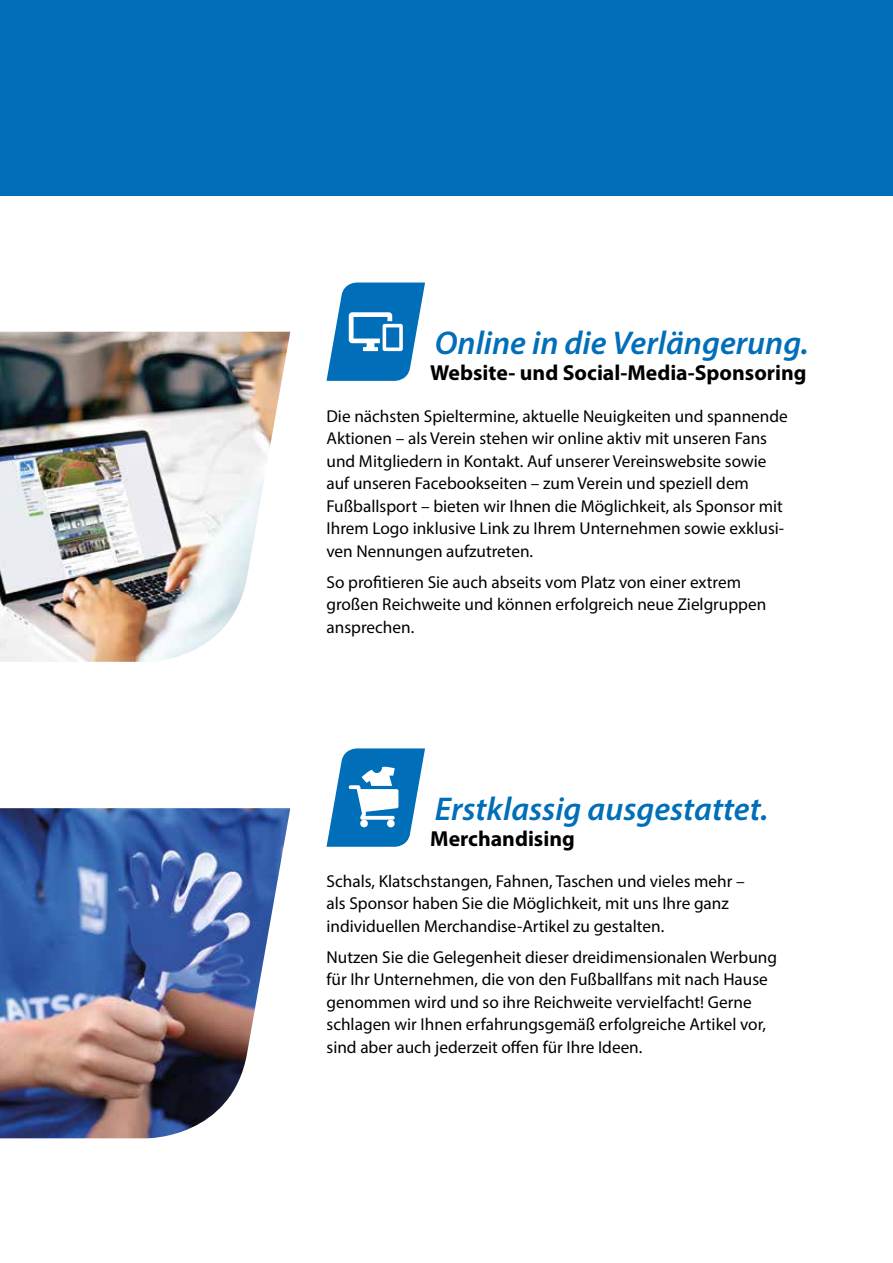
<style>
.page{position:relative;width:893px;height:1263px;background:#fff}
.page>*{position:absolute;margin:0;border:0;box-sizing:border-box;transform-origin:0 0}
.t1{font:italic 600 33px "Myriad Pro";color:#006eb8}
.t2{font:700 21.75px "Myriad Pro";color:#000}
.t3{font:17.25px/22.5px "Myriad Pro";color:#000}
</style>
<div class="page">
<img style="left:0;top:332px;width:290px;height:330px">
<img style="left:0;top:808px;width:290px;height:330px">
<svg style="left:326px;top:282px;width:99px;height:99px"></svg>
<svg style="left:326px;top:748px;width:99px;height:99px"></svg>
<div style="left:0;top:0;width:893px;height:196px;background:#006eb8"></div>
<h1 class="t1" style="left:435px;top:322px;width:375px">Online in die Verlängerung.</h1>
<p class="t2" style="left:430px;top:358px;width:378px">Website- und Social-Media-Sponsoring</p>
<p class="t3" style="left:326px;top:404px;width:463px">Die nächsten Spieltermine, aktuelle Neuigkeiten und spannende Aktionen – als Verein stehen wir online aktiv mit unseren Fans und Mitgliedern in Kontakt. Auf unserer Vereinswebsite sowie auf unseren Facebookseiten – zum Verein und speziell dem Fußballsport – bieten wir Ihnen die Möglichkeit, als Sponsor mit Ihrem Logo inklusive Link zu Ihrem Unternehmen sowie exklusi&shy;ven Nennungen aufzutreten.</p>
<p class="t3" style="left:326px;top:570px;width:441px">So profitieren Sie auch abseits vom Platz von einer extrem großen Reichweite und können erfolgreich neue Zielgruppen ansprechen.</p>
<h1 class="t1" style="left:435px;top:787px;width:335px">Erstklassig ausgestattet.</h1>
<p class="t2" style="left:430px;top:824px;width:146px">Merchandising</p>
<p class="t3" style="left:326px;top:869px;width:420px">Schals, Klatschstangen, Fahnen, Taschen und vieles mehr – als Sponsor haben Sie die Möglichkeit, mit uns Ihre ganz individuellen Merchandise-Artikel zu gestalten.</p>
<p class="t3" style="left:326px;top:945px;width:452px">Nutzen Sie die Gelegenheit dieser dreidimensionalen Werbung für Ihr Unternehmen, die von den Fußballfans mit nach Hause genommen wird und so ihre Reichweite vervielfacht! Gerne schlagen wir Ihnen erfahrungsgemäß erfolgreiche Artikel vor, sind aber auch jederzeit offen für Ihre Ideen.</p>
</div>
